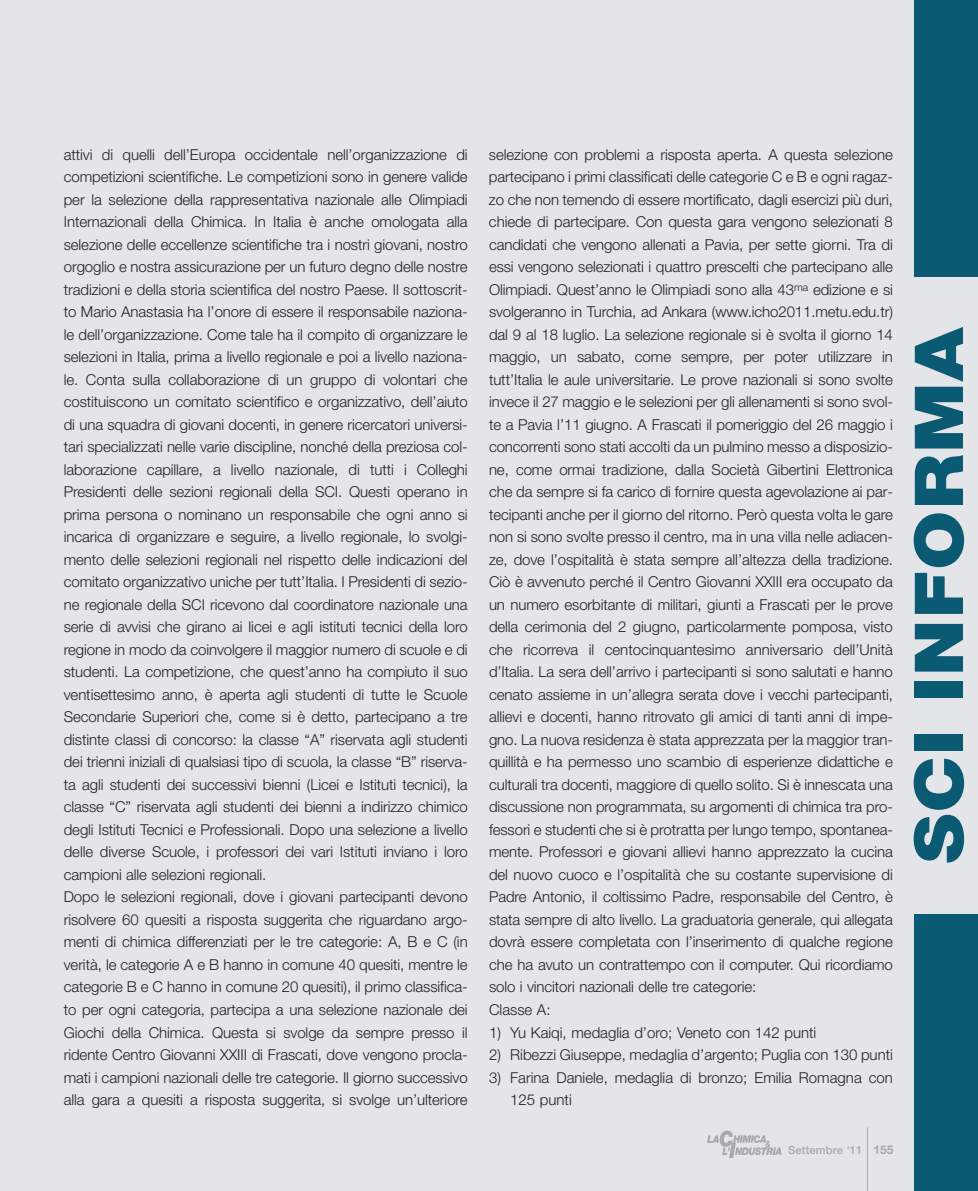
<style>
.page{position:relative;width:978px;height:1191px;background:#e3e5e9}
.page>*{position:absolute;margin:0;border:0;box-sizing:border-box;transform-origin:0 0}
.t1{font:900 67.5px "Helvetica Neue";letter-spacing:.02em;color:#0b5a73;scale:1.1 1}
.t2{font:300 15px/22.5px "Helvetica Neue";letter-spacing:-.005em;color:#231f20}
.t3{font:500 11.25px "Helvetica Neue";letter-spacing:.01em;color:#a8a9ad}
.s1{font-weight:700;font-size:12px}
</style>
<div class="page">
<div style="left:914px;top:0;width:64px;height:276px;background:#0b5a73"></div>
<div style="left:914px;top:914px;width:64px;height:277px;background:#0b5a73"></div>
<hr style="left:867px;top:1127px;width:1px;height:64px;background:#a8a9ad">
<img style="left:707px;top:1130px;width:75px;height:28px">
<p class="t2" style="left:64px;top:143px;width:405px">attivi di quelli dell’Europa occidentale nell’organizzazione di competizioni scientifiche. Le competizioni sono in genere valide per la selezione della rappresentativa nazionale alle Olimpiadi Internazionali della Chimica. In Italia è anche omologata alla selezione delle eccellenze scientifiche tra i nostri giovani, nostro orgoglio e nostra assicurazione per un futuro degno delle nostre tradizioni e della storia scientifica del nostro Paese. Il sottoscrit&shy;to Mario Anastasia ha l’onore di essere il responsabile naziona&shy;le dell’organizzazione. Come tale ha il compito di organizzare le selezioni in Italia, prima a livello regionale e poi a livello naziona&shy;le. Conta sulla collaborazione di un gruppo di volontari che costituiscono un comitato scientifico e organizzativo, dell’aiuto di una squadra di giovani docenti, in genere ricercatori universi&shy;tari specializzati nelle varie discipline, nonché della preziosa col&shy;laborazione capillare, a livello nazionale, di tutti i Colleghi Presidenti delle sezioni regionali della SCI. Questi operano in prima persona o nominano un responsabile che ogni anno si incarica di organizzare e seguire, a livello regionale, lo svolgi&shy;mento delle selezioni regionali nel rispetto delle indicazioni del comitato organizzativo uniche per tutt’Italia. I Presidenti di sezio&shy;ne regionale della SCI ricevono dal coordinatore nazionale una serie di avvisi che girano ai licei e agli istituti tecnici della loro regione in modo da coinvolgere il maggior numero di scuole e di studenti. La competizione, che quest’anno ha compiuto il suo ventisettesimo anno, è aperta agli studenti di tutte le Scuole Secondarie Superiori che, come si è detto, partecipano a tre distinte classi di concorso: la classe “A” riservata agli studenti dei trienni iniziali di qualsiasi tipo di scuola, la classe “B” riserva&shy;ta agli studenti dei successivi bienni (Licei e Istituti tecnici), la classe “C” riservata agli studenti dei bienni a indirizzo chimico degli Istituti Tecnici e Professionali. Dopo una selezione a livello delle diverse Scuole, i professori dei vari Istituti inviano i loro campioni alle selezioni regionali.<br>Dopo le selezioni regionali, dove i giovani partecipanti devono risolvere 60 quesiti a risposta suggerita che riguardano argo&shy;menti di chimica differenziati per le tre categorie: A, B e C (in verità, le categorie A e B hanno in comune 40 quesiti, mentre le categorie B e C hanno in comune 20 quesiti), il primo classifica&shy;to per ogni categoria, partecipa a una selezione nazionale dei Giochi della Chimica. Questa si svolge da sempre presso il ridente Centro Giovanni XXIII di Frascati, dove vengono procla&shy;mati i campioni nazionali delle tre categorie. Il giorno successivo alla gara a quesiti a risposta suggerita, si svolge un’ulteriore</p>
<p class="t2" style="left:489px;top:143px;width:405px">selezione con problemi a risposta aperta. A questa selezione partecipano i primi classificati delle categorie C e B e ogni ragaz&shy;zo che non temendo di essere mortificato, dagli esercizi più duri, chiede di partecipare. Con questa gara vengono selezionati 8 candidati che vengono allenati a Pavia, per sette giorni. Tra di essi vengono selezionati i quattro prescelti che partecipano alle Olimpiadi. Quest’anno le Olimpiadi sono alla 43<sup>ma</sup> edizione e si svolgeranno in Turchia, ad Ankara (www.icho2011.metu.edu.tr) dal 9 al 18 luglio. La selezione regionale si è svolta il giorno 14 maggio, un sabato, come sempre, per poter utilizzare in tutt’Italia le aule universitarie. Le prove nazionali si sono svolte invece il 27 maggio e le selezioni per gli allenamenti si sono svol&shy;te a Pavia l’11 giugno. A Frascati il pomeriggio del 26 maggio i concorrenti sono stati accolti da un pulmino messo a disposizio&shy;ne, come ormai tradizione, dalla Società Gibertini Elettronica che da sempre si fa carico di fornire questa agevolazione ai par&shy;tecipanti anche per il giorno del ritorno. Però questa volta le gare non si sono svolte presso il centro, ma in una villa nelle adiacen&shy;ze, dove l’ospitalità è stata sempre all’altezza della tradizione.<br>Ciò è avvenuto perché il Centro Giovanni XXIII era occupato da un numero esorbitante di militari, giunti a Frascati per le prove della cerimonia del 2 giugno, particolarmente pomposa, visto che ricorreva il centocinquantesimo anniversario dell’Unità d’Italia. La sera dell’arrivo i partecipanti si sono salutati e hanno cenato assieme in un’allegra serata dove i vecchi partecipanti, allievi e docenti, hanno ritrovato gli amici di tanti anni di impe&shy;gno. La nuova residenza è stata apprezzata per la maggior tran&shy;quillità e ha permesso uno scambio di esperienze didattiche e culturali tra docenti, maggiore di quello solito. Si è innescata una discussione non programmata, su argomenti di chimica tra pro&shy;fessori e studenti che si è protratta per lungo tempo, spontanea&shy;mente. Professori e giovani allievi hanno apprezzato la cucina del nuovo cuoco e l’ospitalità che su costante supervisione di Padre Antonio, il coltissimo Padre, responsabile del Centro, è stata sempre di alto livello. La graduatoria generale, qui allegata dovrà essere completata con l’inserimento di qualche regione che ha avuto un contrattempo con il computer. Qui ricordiamo solo i vincitori nazionali delle tre categorie:<br>Classe A:</p>
<p class="t2" style="left:489px;top:1020px;width:329px">1) Yu Kaiqi, medaglia d’oro; Veneto con 142 punti</p>
<p class="t2" style="left:489px;top:1043px;width:405px">2) Ribezzi Giuseppe, medaglia d’argento; Puglia con 130 punti</p>
<p class="t2" style="left:510px;top:1065px;width:384px;text-indent:-21px">3) Farina Daniele, medaglia di bronzo; Emilia Romagna con<br>125 punti</p>
<p class="t3" style="left:788px;top:1146px;width:107px">Settembre ‘11 <span class="s1">155</span></p>
<h1 class="t1" style="left:915px;top:863px;width:489px;rotate:-90deg">SCI INFORMA</h1>
</div>
